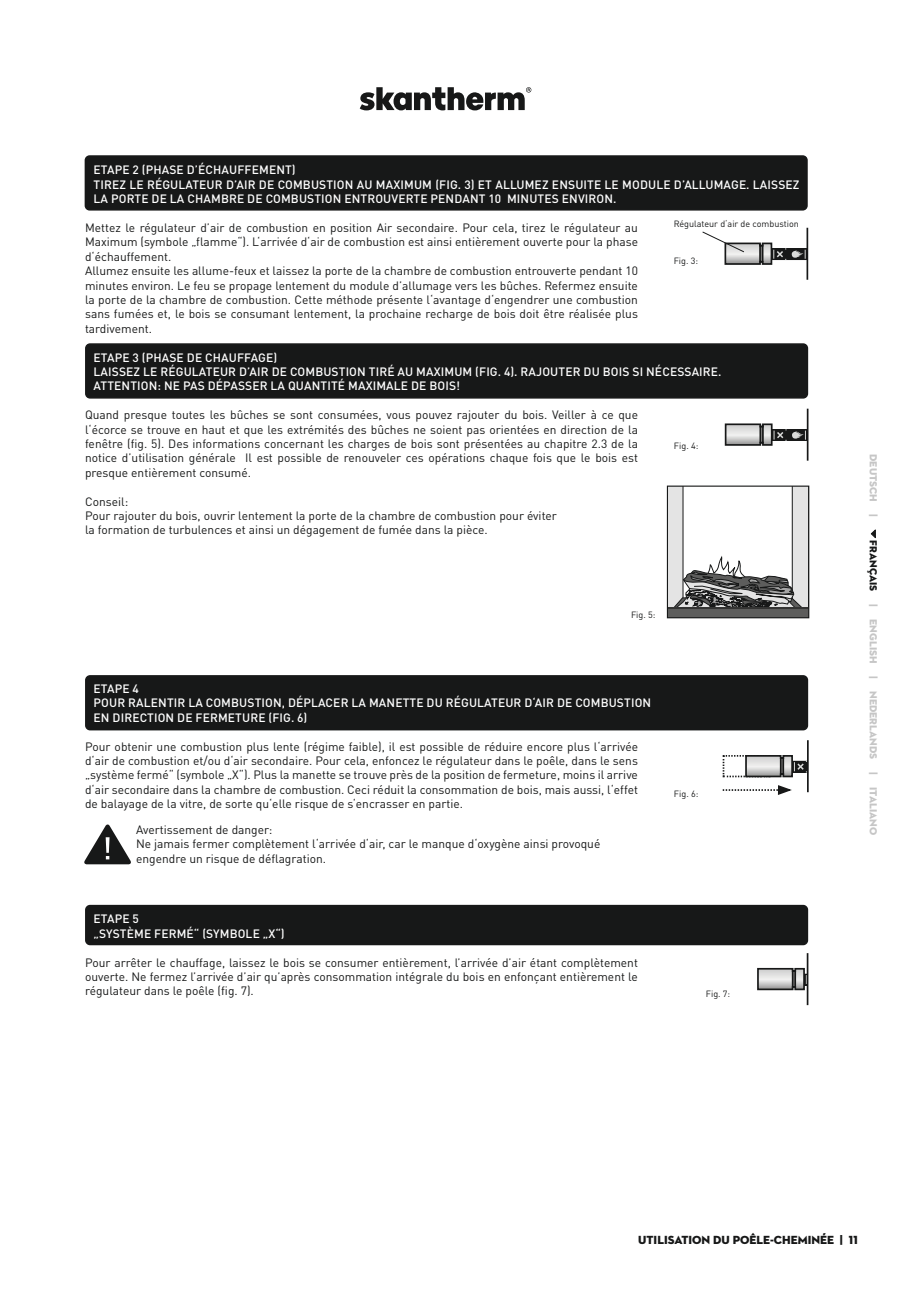
<style>
.page{position:relative;width:906px;height:1289px;background:#fff}
.page>*{position:absolute;margin:0;border:0;box-sizing:border-box;transform-origin:0 0}
.t1{font:12px/14.4px "DIN Pro";color:#171818}
.t2{font:500 12px/14.4px "DIN Pro";letter-spacing:.01em;color:#fff}
.t3{font:12px "Neutraface 2 Display Titling";color:#171818}
.t4{font:10.5px "Neutraface 2 Display Titling";color:#c6c6c6}
.t5{font:9px "DIN Pro";color:#171818}
.s1{color:#171818}
</style>
<div class="page">
<hr style="left:806px;top:228px;width:2px;height:52px;background:#171818">
<svg style="left:702px;top:231px;width:105px;height:35px"></svg>
<div style="left:85px;top:156px;width:722px;height:54px;background:#171818;border-radius:4px"></div>
<div style="left:85px;top:155px;width:722px;height:55px;border:2px solid #171818;border-radius:4px"></div>
<svg style="left:360px;top:87px;width:171px;height:23px"></svg>
<svg style="left:870px;top:529px;width:6px;height:9px"></svg>
<svg style="left:669px;top:487px;width:138px;height:120px"></svg>
<div style="left:667px;top:607px;width:141px;height:10px;background:#343433"></div>
<div style="left:667px;top:609px;width:141px;height:8px;background:#5d5d5c"></div>
<div style="left:667px;top:485px;width:142px;height:133px;border:1px solid #171818"></div>
<div style="left:86px;top:905px;width:721px;height:39px;background:#171818;border-radius:4px"></div>
<div style="left:85px;top:904px;width:723px;height:41px;border:2px solid #171818;border-radius:4px"></div>
<div style="left:86px;top:676px;width:721px;height:53px;background:#171818;border-radius:4px"></div>
<div style="left:85px;top:675px;width:723px;height:55px;border:2px solid #171818;border-radius:4px"></div>
<div style="left:86px;top:344px;width:721px;height:54px;background:#171818;border-radius:4px"></div>
<div style="left:85px;top:343px;width:723px;height:55px;border:2px solid #171818;border-radius:4px"></div>
<svg style="left:84px;top:824px;width:47px;height:41px"></svg>
<svg style="left:724px;top:422px;width:83px;height:24px"></svg>
<hr style="left:807px;top:408px;width:1px;height:52px;background:#171818">
<svg style="left:722px;top:755px;width:85px;height:23px"></svg>
<hr style="left:807px;top:740px;width:1px;height:52px;background:#171818">
<svg style="left:722px;top:785px;width:70px;height:10px"></svg>
<svg style="left:757px;top:967px;width:49px;height:24px"></svg>
<hr style="left:806px;top:953px;width:2px;height:52px;background:#171818">
<p class="t2" style="left:94px;top:161px;width:707px">ETAPE 2 (PHASE D’ÉCHAUFFEMENT)<br>TIREZ LE RÉGULATEUR D’AIR DE COMBUSTION AU MAXIMUM (FIG. 3) ET ALLUMEZ ENSUITE LE MODULE D’ALLUMAGE. LAISSEZ<br>LA PORTE DE LA CHAMBRE DE COMBUSTION ENTROUVERTE PENDANT 10 MINUTES ENVIRON.</p>
<p class="t1" style="left:85px;top:219px;width:554px">Mettez le régulateur d’air de combustion en position Air secondaire. Pour cela, tirez le régulateur au Maximum (symbole „flamme“). L‘arrivée d‘air de combustion est ainsi entièrement ouverte pour la phase d‘échauffement.<br>Allumez ensuite les allume-feux et laissez la porte de la chambre de combustion entrouverte pendant 10 minutes environ. Le feu se propage lentement du module d’allumage vers les bûches. Refermez ensuite la porte de la chambre de combustion. Cette méthode présente l‘avantage d‘engendrer une combustion sans fumées et, le bois se consumant lentement, la prochaine recharge de bois doit être réalisée plus tardivement.</p>
<p class="t2" style="left:94px;top:349px;width:629px">ETAPE 3 (PHASE DE CHAUFFAGE)<br>LAISSEZ LE RÉGULATEUR D’AIR DE COMBUSTION TIRÉ AU MAXIMUM (FIG. 4). RAJOUTER DU BOIS SI NÉCESSAIRE.<br>ATTENTION: NE PAS DÉPASSER LA QUANTITÉ MAXIMALE DE BOIS!</p>
<p class="t1" style="left:85px;top:406px;width:554px;text-align:justify">Quand presque toutes les bûches se sont consumées, vous pouvez rajouter du bois. Veiller à ce que l‘écorce se trouve en haut et que les extrémités des bûches ne soient pas orientées en direction de la fenêtre (fig. 5). Des informations concernant les charges de bois sont présentées au chapitre 2.3 de la notice d’utilisation générale Il est possible de renouveler ces opérations chaque fois que le bois est presque entièrement consumé.</p>
<p class="t1" style="left:85px;top:493px;width:473px">Conseil:<br>Pour rajouter du bois, ouvrir lentement la porte de la chambre de combustion pour éviter la formation de turbulences et ainsi un dégagement de fumée dans la pièce.</p>
<p class="t5" style="left:674px;top:216px;width:127px">Régulateur d‘air de combustion</p>
<p class="t5" style="left:674px;top:254px;width:26px">Fig. 3:</p>
<p class="t5" style="left:674px;top:439px;width:26px">Fig. 4:</p>
<p class="t5" style="left:631px;top:608px;width:26px">Fig. 5:</p>
<p class="t2" style="left:94px;top:680px;width:559px">ETAPE 4<br>POUR RALENTIR LA COMBUSTION, DÉPLACER LA MANETTE DU RÉGULATEUR D‘AIR DE COMBUSTION<br>EN DIRECTION DE FERMETURE (FIG. 6)</p>
<p class="t1" style="left:85px;top:737px;width:554px;text-align:justify">Pour obtenir une combustion plus lente (régime faible), il est possible de réduire encore plus l‘arrivée d‘air de combustion et/ou d‘air secondaire. Pour cela, enfoncez le régulateur dans le poêle, dans le sens „système fermé“ (symbole „X“). Plus la manette se trouve près de la position de fermeture, moins il arrive d‘air secondaire dans la chambre de combustion. Ceci réduit la consommation de bois, mais aussi, l‘effet de balayage de la vitre, de sorte qu‘elle risque de s‘encrasser en partie.</p>
<p class="t1" style="left:136px;top:821px;width:466px">Avertissement de danger:<br>Ne jamais fermer complètement l‘arrivée d‘air, car le manque d‘oxygène ainsi provoqué engendre un risque de déflagration.</p>
<p class="t2" style="left:94px;top:910px;width:193px">ETAPE 5<br>„SYSTÈME FERMÉ“ (SYMBOLE „X“)</p>
<p class="t1" style="left:85px;top:953px;width:554px;text-align:justify">Pour arrêter le chauffage, laissez le bois se consumer entièrement, l’arrivée d’air étant complètement ouverte. Ne fermez l’arrivée d’air qu’après consommation intégrale du bois en enfonçant entièrement le régulateur dans le poêle (fig. 7).</p>
<p class="t5" style="left:674px;top:786px;width:26px">Fig. 6:</p>
<p class="t5" style="left:706px;top:987px;width:26px">Fig. 7:</p>
<p class="t4" style="left:880px;top:454px;width:64px;rotate:90deg">DEUTSCH |</p>
<p class="t4" style="left:880px;top:540px;width:296px;rotate:90deg"><span class="s1">FRANÇAIS</span> | ENGLISH | NEDERLANDS | ITALIANO</p>
<p class="t3" style="left:638px;top:1232px;width:206px">UTILISATION DU POÊLE-CHEMINÉE |</p>
<p class="t3" style="left:849px;top:1232px;width:10px">11</p>
</div>
